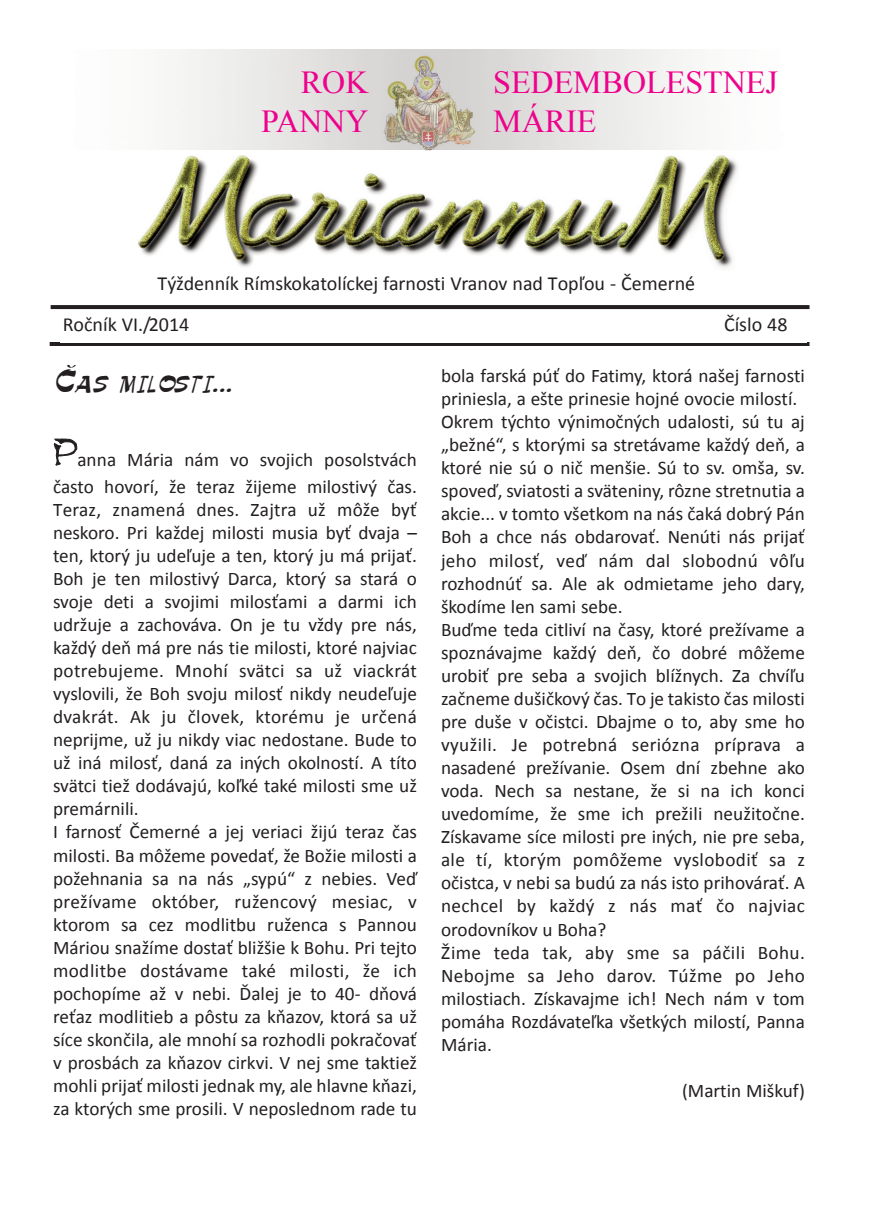
<style>
.page{position:relative;width:876px;height:1227px;background:#fff}
.page>*{position:absolute;margin:0;border:0;box-sizing:border-box;transform-origin:0 0}
.t1{font:32px/38.4px "Times New Roman";color:#ed028c;text-align:right}
.t2{font:28px "Palette";color:#231f20}
.t3{font:20px/40.6px "Calibri";color:#231f20}
.t4{font:19.2px/23px "Calibri";color:#231f20}
.s1{font-family:"Bard";font-size:32px}
</style>
<div class="page">
<img style="left:138px;top:155px;width:600px;height:113px">
<svg style="left:50px;top:342px;width:759px;height:4px;fill:#231f20"></svg>
<svg style="left:51px;top:305px;width:758px;height:4px;background:#262223"></svg>
<img style="left:381px;top:53px;width:95px;height:98px">
<h1 class="t1" style="left:261px;top:63px;width:109px">ROK<br>PANNY</h1>
<h1 class="t1" style="left:493px;top:63px;width:286px;text-align:left">SEDEMBOLESTNEJ<br>MÁRIE</h1>
<p class="t3" style="left:63px;top:265px;width:633px;text-indent:95px">Týždenník Rímskokatolíckej farnosti Vranov nad Topľou - Čemerné<br>Ročník VI./2014</p>
<p class="t3" style="left:723px;top:306px;width:65px">Číslo 48</p>
<h2 class="t2" style="left:53px;top:365px;width:181px">ČAS MILOSTI...</h2>
<p class="t4" style="left:53px;top:447px;width:365px;line-height:27px"><span class="s1">P</span>anna Mária nám vo svojich posolstvách často hovorí, že teraz žijeme milostivý čas.</p>
<p class="t4" style="left:53px;top:499px;width:365px">Teraz, znamená dnes. Zajtra už môže byť neskoro. Pri každej milosti musia byť dvaja – ten, ktorý ju udeľuje a ten, ktorý ju má prijať.<br>Boh je ten milostivý Darca, ktorý sa stará o svoje deti a svojimi milosťami a darmi ich udržuje a zachováva. On je tu vždy pre nás, každý deň má pre nás tie milosti, ktoré najviac potrebujeme. Mnohí svätci sa už viackrát vyslovili, že Boh svoju milosť nikdy neudeľuje dvakrát. Ak ju človek, ktorému je určená neprijme, už ju nikdy viac nedostane. Bude to už iná milosť, daná za iných okolností. A títo svätci tiež dodávajú, koľké také milosti sme už premárnili.<br>I farnosť Čemerné a jej veriaci žijú teraz čas milosti. Ba môžeme povedať, že Božie milosti a požehnania sa na nás „sypú“ z nebies. Veď prežívame október, ružencový mesiac, v ktorom sa cez modlitbu ruženca s Pannou Máriou snažíme dostať bližšie k Bohu. Pri tejto modlitbe dostávame také milosti, že ich pochopíme až v nebi. Ďalej je to 40- dňová reťaz modlitieb a pôstu za kňazov, ktorá sa už síce skončila, ale mnohí sa rozhodli pokračovať v prosbách za kňazov cirkvi. V nej sme taktiež mohli prijať milosti jednak my, ale hlavne kňazi, za ktorých sme prosili. V neposlednom rade tu</p>
<p class="t4" style="left:441px;top:366px;width:365px">bola farská púť do Fatimy, ktorá našej farnosti priniesla, a ešte prinesie hojné ovocie milostí.<br>Okrem týchto výnimočných udalosti, sú tu aj „bežné“, s ktorými sa stretávame každý deň, a ktoré nie sú o nič menšie. Sú to sv. omša, sv. spoveď, sviatosti a sväteniny, rôzne stretnutia a akcie... v tomto všetkom na nás čaká dobrý Pán Boh a chce nás obdarovať. Nenúti nás prijať jeho milosť, veď nám dal slobodnú vôľu rozhodnúť sa. Ale ak odmietame jeho dary, škodíme len sami sebe.<br>Buďme teda citliví na časy, ktoré prežívame a spoznávajme každý deň, čo dobré môžeme urobiť pre seba a svojich blížnych. Za chvíľu začneme dušičkový čas. To je takisto čas milosti pre duše v očistci. Dbajme o to, aby sme ho využili. Je potrebná seriózna príprava a nasadené prežívanie. Osem dní zbehne ako voda. Nech sa nestane, že si na ich konci uvedomíme, že sme ich prežili neužitočne.<br>Získavame síce milosti pre iných, nie pre seba, ale tí, ktorým pomôžeme vyslobodiť sa z očistca, v nebi sa budú za nás isto prihovárať. A nechcel by každý z nás mať čo najviac orodovníkov u Boha?<br>Žime teda tak, aby sme sa páčili Bohu.<br>Nebojme sa Jeho darov. Túžme po Jeho milostiach. Získavajme ich! Nech nám v tom pomáha Rozdávateľka všetkých milostí, Panna Mária.</p>
<p class="t4" style="left:681px;top:1080px;width:124px">(Martin Miškuf)</p>
</div>
